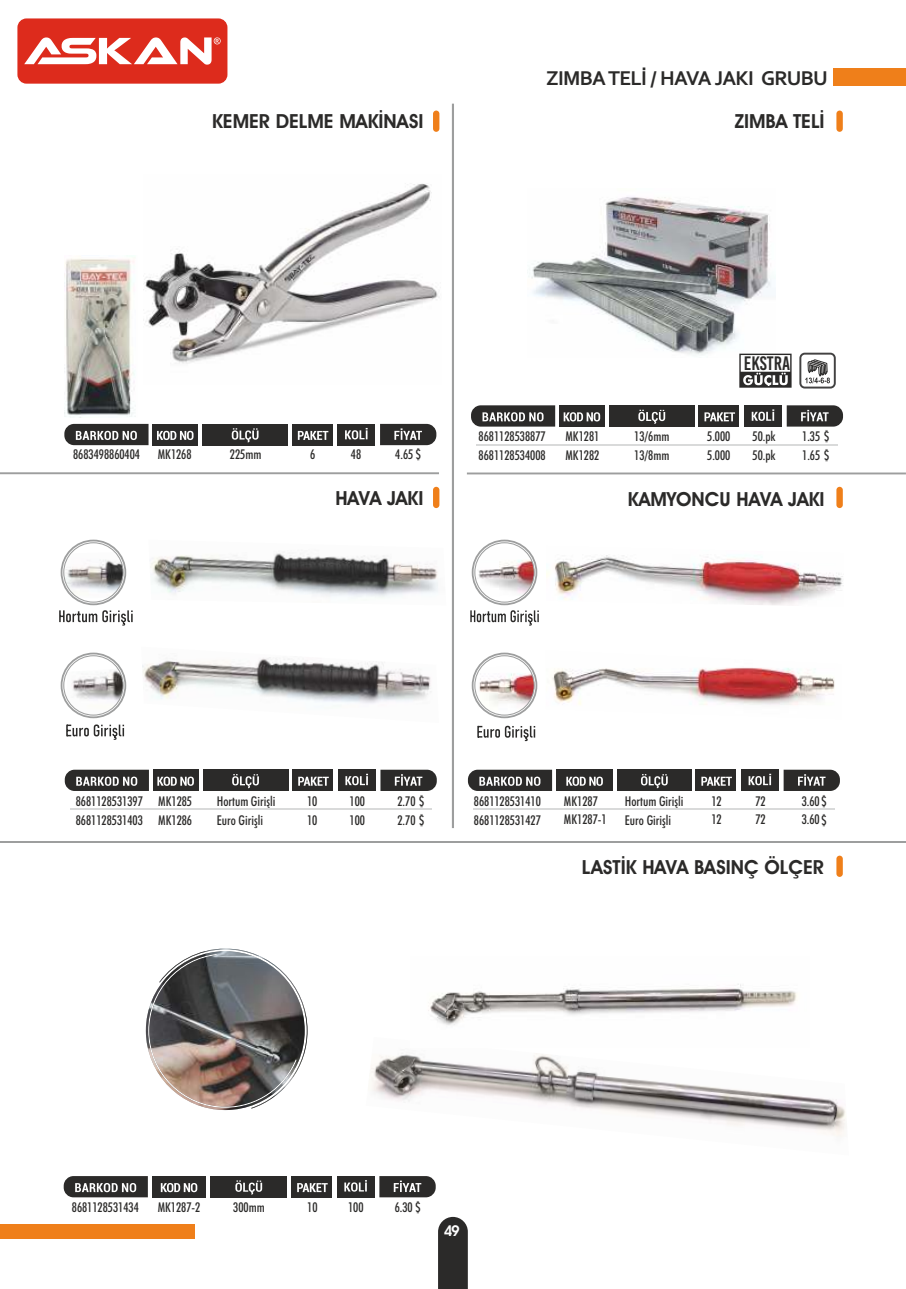
<style>
.page{position:relative;width:906px;height:1289px;background:#fff}
.page>*{position:absolute;margin:0;border:0;box-sizing:border-box;transform-origin:0 0}
.t1{font:700 21px "Corbel";letter-spacing:-.035em;color:#2b2a29}
.t2{font:600 19.5px "Avant Garde IT Cby BT";color:#2b2a29}
.t3{font:19.5px "Bebas Kai";color:#2b2a29}
.t4{font:600 15px "Avant Garde IT Cby BT";color:#fefefe}
.t5{font:500 condensed 13.5px/18.9px "Futura BT";color:#2b2a29}
</style>
<div class="page">
<svg style="left:452px;top:104px;width:2px;height:724px"></svg>
<svg style="left:438px;top:1216px;width:30px;height:72px;background:#383736"></svg>
<div style="left:833px;top:69px;width:73px;height:17px;background:#ef7f1a"></div>
<div style="left:836px;top:111px;width:7px;height:21px;background:#ef7f1a;border-radius:3px"></div>
<div style="left:433px;top:111px;width:6px;height:21px;background:#ef7f1a;border-radius:3px"></div>
<div style="left:836px;top:487px;width:7px;height:21px;background:#ef7f1a;border-radius:3px"></div>
<div style="left:433px;top:487px;width:6px;height:21px;background:#ef7f1a;border-radius:3px"></div>
<hr style="left:467px;top:472px;width:439px;height:2px;background:#9d9e9e">
<hr style="left:0;top:472px;width:439px;height:2px;background:#9d9e9e">
<hr style="left:0;top:841px;width:906px;height:1px;background:#9d9e9e">
<div style="left:836px;top:855px;width:7px;height:21px;background:#ef7f1a;border-radius:3px"></div>
<img style="left:144px;top:183px;width:296px;height:181px">
<img style="left:552px;top:667px;width:283px;height:38px">
<img style="left:546px;top:555px;width:297px;height:50px">
<img style="left:150px;top:553px;width:288px;height:45px">
<img style="left:142px;top:657px;width:289px;height:47px">
<svg style="left:59px;top:610px;width:74px;height:15px"></svg>
<img style="left:64px;top:547px;width:59px;height:51px">
<div style="left:63px;top:542px;width:61px;height:60px;border:1px solid #9d9e9e;border-radius:50%"></div>
<div style="left:61px;top:539px;width:65px;height:66px;border:2px solid #9d9e9e;border-radius:50%"></div>
<svg style="left:66px;top:724px;width:58px;height:15px"></svg>
<div style="left:61px;top:652px;width:65px;height:66px;border:2px solid #9d9e9e;border-radius:50%"></div>
<img style="left:65px;top:657px;width:58px;height:58px">
<div style="left:63px;top:655px;width:61px;height:60px;border:1px solid #9d9e9e;border-radius:50%"></div>
<svg style="left:470px;top:610px;width:69px;height:15px"></svg>
<div style="left:472px;top:539px;width:65px;height:66px;border:2px solid #9d9e9e;border-radius:50%"></div>
<img style="left:477px;top:542px;width:57px;height:55px">
<div style="left:474px;top:542px;width:61px;height:60px;border:1px solid #9d9e9e;border-radius:50%"></div>
<svg style="left:477px;top:725px;width:58px;height:16px"></svg>
<div style="left:472px;top:652px;width:65px;height:66px;border:2px solid #9d9e9e;border-radius:50%"></div>
<img style="left:475px;top:655px;width:59px;height:60px">
<div style="left:474px;top:655px;width:61px;height:60px;border:1px solid #9d9e9e;border-radius:50%"></div>
<img style="left:529px;top:197px;width:246px;height:158px">
<svg style="left:739px;top:353px;width:52px;height:34px"></svg>
<svg style="left:805px;top:352px;width:25px;height:31px"></svg>
<div style="left:799px;top:353px;width:36px;height:35px;border:2px solid #434242;border-radius:4px"></div>
<img style="left:371px;top:1053px;width:475px;height:84px">
<img style="left:428px;top:984px;width:369px;height:41px">
<img style="left:146px;top:948px;width:161px;height:161px">
<img style="left:64px;top:258px;width:72px;height:159px">
<div style="left:559px;top:405px;width:46px;height:21px;background:#2b2a29"></div>
<div style="left:609px;top:405px;width:85px;height:21px;background:#2b2a29"></div>
<div style="left:699px;top:405px;width:40px;height:21px;background:#2b2a29"></div>
<div style="left:744px;top:405px;width:38px;height:21px;background:#2b2a29"></div>
<svg style="left:563px;top:412px;width:37px;height:9px"></svg>
<svg style="left:638px;top:410px;width:27px;height:14px"></svg>
<svg style="left:704px;top:412px;width:31px;height:9px"></svg>
<svg style="left:751px;top:409px;width:23px;height:12px"></svg>
<svg style="left:786px;top:405px;width:57px;height:21px"></svg>
<svg style="left:471px;top:405px;width:84px;height:21px;background:#545352"></svg>
<hr style="left:476px;top:444px;width:362px;height:2px;background:#d9dada">
<div style="left:153px;top:769px;width:45px;height:22px;background:#2b2a29"></div>
<div style="left:203px;top:769px;width:85px;height:22px;background:#2b2a29"></div>
<div style="left:293px;top:769px;width:40px;height:22px;background:#2b2a29"></div>
<div style="left:338px;top:769px;width:38px;height:22px;background:#2b2a29"></div>
<svg style="left:157px;top:776px;width:37px;height:9px"></svg>
<svg style="left:232px;top:774px;width:27px;height:14px"></svg>
<svg style="left:298px;top:776px;width:31px;height:9px"></svg>
<svg style="left:345px;top:773px;width:23px;height:12px"></svg>
<svg style="left:380px;top:769px;width:57px;height:22px"></svg>
<svg style="left:65px;top:769px;width:84px;height:22px;background:#565554"></svg>
<hr style="left:70px;top:808px;width:361px;height:2px;background:#d9dada">
<div style="left:153px;top:424px;width:45px;height:21px;background:#2b2a29"></div>
<div style="left:202px;top:424px;width:86px;height:21px;background:#2b2a29"></div>
<div style="left:292px;top:424px;width:40px;height:21px;background:#2b2a29"></div>
<div style="left:337px;top:424px;width:38px;height:21px;background:#2b2a29"></div>
<svg style="left:157px;top:431px;width:36px;height:9px"></svg>
<svg style="left:232px;top:428px;width:26px;height:14px"></svg>
<svg style="left:298px;top:431px;width:30px;height:9px"></svg>
<svg style="left:345px;top:428px;width:22px;height:11px"></svg>
<svg style="left:380px;top:424px;width:56px;height:21px"></svg>
<svg style="left:64px;top:424px;width:84px;height:21px;background:#525150"></svg>
<div style="left:152px;top:1175px;width:54px;height:22px;background:#2b2a29"></div>
<div style="left:210px;top:1175px;width:77px;height:22px;background:#2b2a29"></div>
<div style="left:292px;top:1175px;width:40px;height:22px;background:#2b2a29"></div>
<div style="left:337px;top:1175px;width:38px;height:22px;background:#2b2a29"></div>
<svg style="left:161px;top:1183px;width:36px;height:9px"></svg>
<svg style="left:235px;top:1180px;width:27px;height:14px"></svg>
<svg style="left:297px;top:1183px;width:31px;height:8px"></svg>
<svg style="left:344px;top:1180px;width:23px;height:11px"></svg>
<svg style="left:379px;top:1176px;width:57px;height:21px"></svg>
<svg style="left:64px;top:1176px;width:84px;height:21px;background:#51504f"></svg>
<div style="left:556px;top:769px;width:57px;height:22px;background:#2b2a29"></div>
<div style="left:617px;top:769px;width:74px;height:22px;background:#2b2a29"></div>
<div style="left:696px;top:769px;width:40px;height:22px;background:#2b2a29"></div>
<div style="left:741px;top:769px;width:38px;height:22px;background:#2b2a29"></div>
<svg style="left:566px;top:776px;width:37px;height:9px"></svg>
<svg style="left:641px;top:774px;width:26px;height:14px"></svg>
<svg style="left:701px;top:776px;width:31px;height:9px"></svg>
<svg style="left:748px;top:773px;width:23px;height:12px"></svg>
<svg style="left:783px;top:769px;width:57px;height:22px"></svg>
<svg style="left:468px;top:769px;width:84px;height:22px;background:#565554"></svg>
<hr style="left:473px;top:808px;width:361px;height:2px;background:#d9dada">
<div style="left:17px;top:18px;width:210px;height:66px;background:#dd2b1c;border-radius:9px"></div>
<svg style="left:24px;top:37px;width:197px;height:28px"></svg>
<div style="left:0;top:1224px;width:194px;height:15px;background:#ef7f1a"></div>
<h1 class="t1" style="left:546px;top:69px;width:283px">ZIMBA TELİ / HAVA JAKI GRUBU</h1>
<h2 class="t2" style="left:212px;top:113px;width:213px">KEMER DELME MAKİNASI</h2>
<h2 class="t2" style="left:735px;top:113px;width:91px">ZIMBA TELİ</h2>
<p class="t5" style="left:73px;top:446px;width:68px">8683498860404</p>
<p class="t5" style="left:158px;top:446px;width:35px">MK1268</p>
<p class="t5" style="left:230px;top:446px;width:33px">225mm</p>
<p class="t5" style="left:310px;top:446px;width:7px">6</p>
<p class="t5" style="left:351px;top:446px;width:12px">48</p>
<p class="t5" style="left:395px;top:446px;width:27px">4.65 $</p>
<h2 class="t3" style="left:744px;top:355px;width:48px">EKSTRA</h2>
<p class="t5" style="left:478px;top:428px;width:68px">8681128538877<br>8681128534008</p>
<p class="t5" style="left:565px;top:428px;width:35px">MK1281<br>MK1282</p>
<p class="t5" style="left:634px;top:428px;width:37px">13/6mm<br>13/8mm</p>
<p class="t5" style="left:707px;top:428px;width:25px">5.000<br>5.000</p>
<p class="t5" style="left:752px;top:428px;width:25px">50.pk<br>50.pk</p>
<p class="t5" style="left:802px;top:428px;width:29px">1.35 $<br>1.65 $</p>
<h2 class="t2" style="left:335px;top:490px;width:90px">HAVA JAKI</h2>
<h2 class="t2" style="left:628px;top:491px;width:198px">KAMYONCU HAVA JAKI</h2>
<p class="t5" style="left:76px;top:793px;width:68px">8681128531397<br>8681128531403</p>
<p class="t5" style="left:158px;top:793px;width:35px">MK1285<br>MK1286</p>
<p class="t5" style="left:217px;top:793px;width:60px">Hortum Girişli<br>Euro Girişli</p>
<p class="t5" style="left:307px;top:793px;width:12px">10<br>10</p>
<p class="t5" style="left:350px;top:793px;width:17px">100<br>100</p>
<p class="t5" style="left:397px;top:793px;width:28px">2.70 $<br>2.70 $</p>
<p class="t5" style="left:474px;top:792px;width:68px">8681128531410<br>8681128531427</p>
<p class="t5" style="left:564px;top:792px;width:44px">MK1287<br>MK1287-1</p>
<p class="t5" style="left:625px;top:793px;width:60px">Hortum Girişli<br>Euro Girişli</p>
<p class="t5" style="left:711px;top:792px;width:12px">12<br>12</p>
<p class="t5" style="left:755px;top:792px;width:12px">72<br>72</p>
<p class="t5" style="left:801px;top:792px;width:26px">3.60$<br>3.60$</p>
<h2 class="t2" style="left:581px;top:858px;width:244px">LASTİK HAVA BASINÇ ÖLÇER</h2>
<p class="t5" style="left:72px;top:1199px;width:68px">8681128531434</p>
<p class="t5" style="left:158px;top:1199px;width:44px">MK1287-2</p>
<p class="t5" style="left:233px;top:1199px;width:33px">300mm</p>
<p class="t5" style="left:307px;top:1199px;width:12px">10</p>
<p class="t5" style="left:348px;top:1199px;width:17px">100</p>
<p class="t5" style="left:395px;top:1199px;width:27px">6.30 $</p>
<p class="t4" style="left:444px;top:1224px;width:17px">49</p>
</div>
